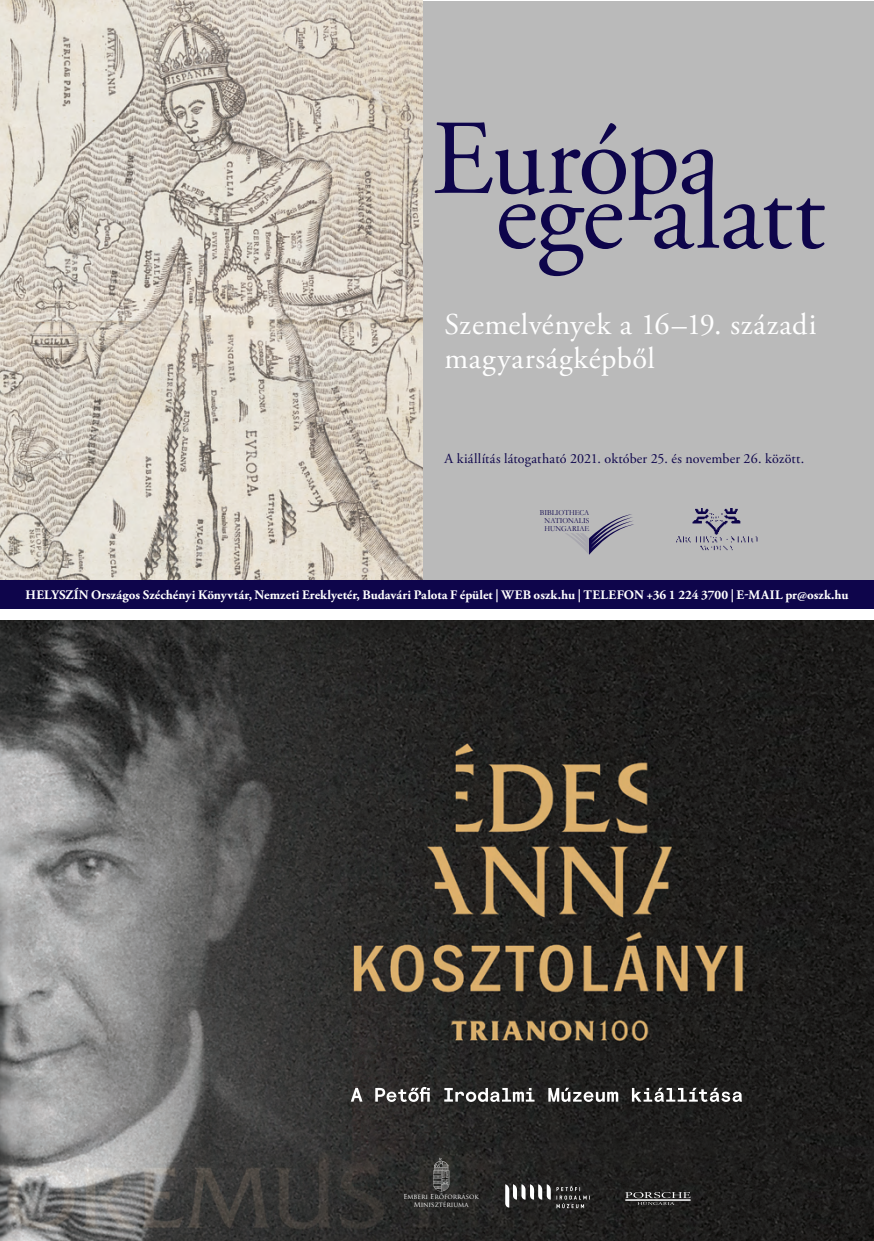
<style>
.page{position:relative;width:874px;height:1241px;background:#fff}
.page>*{position:absolute;margin:0;border:0;box-sizing:border-box;transform-origin:0 0}
.t1{font:30.28px/33.9px "Adobe Garamond Pro";letter-spacing:.02em;color:#fff}
.t2{font:14px "Adobe Garamond Pro";letter-spacing:.01em;color:#0e054b}
.t3{font:700 12.95px "Adobe Garamond Pro";letter-spacing:.005em;color:#fff}
.t4{font:7.7px/7.7px "Garamond";color:#0e054b;text-align:justify;scale:.96 1}
.t5{font:6.65px/8px "Trajan Pro";color:#fff;text-align:center}
</style>
<div class="page">
<div style="left:422px;top:1px;width:451px;height:607px;background:#bababa"></div>
<img style="left:0;top:620px;width:873px;height:620px">
<svg style="left:433px;top:1157px;width:16px;height:34px"></svg>
<svg style="left:505px;top:1184px;width:45px;height:23px"></svg>
<svg style="left:556px;top:1185px;width:33px;height:22px"></svg>
<svg style="left:625px;top:1191px;width:65px;height:13px"></svg>
<hr style="left:625px;top:1199px;width:65px;height:1px;background:#fff">
<svg style="left:350px;top:1086px;width:391px;height:15px"></svg>
<svg style="left:434px;top:122px;width:390px;height:154px"></svg>
<img style="left:0;top:0;width:422px;height:580px">
<div style="left:0;top:580px;width:873px;height:28px;background:#0e054b"></div>
<svg style="left:566px;top:514px;width:68px;height:40px"></svg>
<img style="left:676px;top:508px;width:81px;height:43px">
<p class="t1" style="left:444px;top:308px;width:373px">Szemelvények a 16–19. századi magyarságképből</p>
<p class="t2" style="left:444px;top:450px;width:361px">A kiállítás látogatható 2021. október 25. és november 26. között.</p>
<p class="t4" style="left:544px;top:508px;width:48px;text-indent:-4px">BIBLIOTHECA NATIONALIS HUNGARIAE</p>
<p class="t3" style="left:26px;top:587px;width:824px">HELYSZÍN Országos Széchényi Könyvtár, Nemzeti Ereklyetér, Budavári Palota F épület | WEB oszk.hu | TELEFON +36 1 224 3700 | E-MAIL pr@oszk.hu</p>
<p class="t5" style="left:403px;top:1192px;width:77px">Emberi Erőforrások<br>Minisztériuma</p>
</div>
